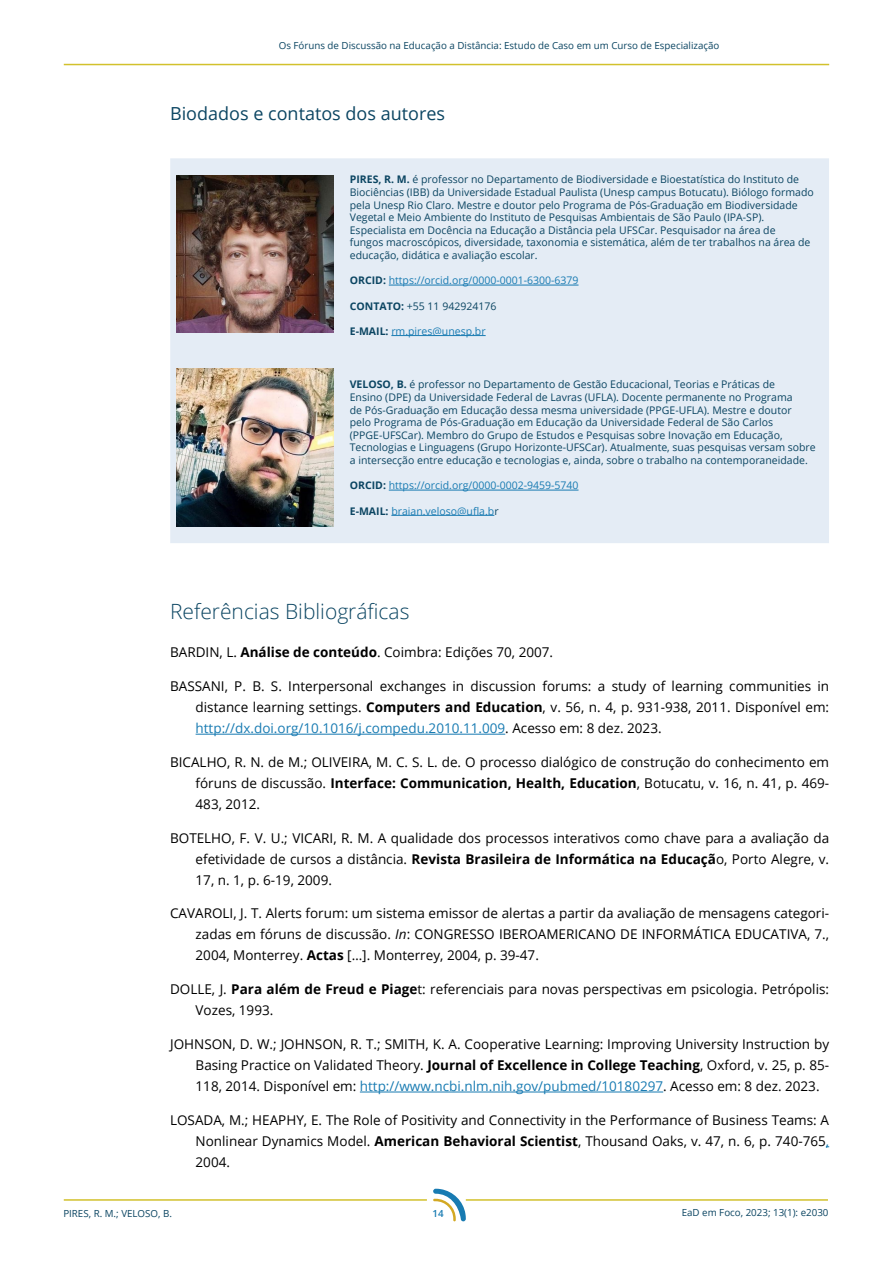
<style>
.page{position:relative;width:893px;height:1263px;background:#fff}
.page>*{position:absolute;margin:0;border:0;box-sizing:border-box;transform-origin:0 0}
.t1{font:300 21px "Open Sans";color:#0b4562}
.t2{font:18px "Open Sans";color:#0b4562}
.t3{font:13.5px/21px "Open Sans";color:#000;text-align:justify}
.t4{font:10.5px/12.6px "Open Sans";color:#0b4562}
.t5{font:10.5px "Open Sans";color:#187bb2}
.t6{font:9.75px "Open Sans";color:#0b4562}
.t7{font:600 9.75px "Open Sans";color:#187bb2}
.s1{font-weight:700}
.s2{font-weight:700;color:#0b4562}
.s3{color:#0b4562}
.s4{color:#187bb2}
.s5{font-style:italic}
</style>
<div class="page">
<hr style="left:64px;top:64px;width:765px;height:1px;background:#d2c12c">
<hr style="left:466px;top:1199px;width:362px;height:2px;background:#d2c12c">
<svg style="left:433px;top:1189px;width:33px;height:32px"></svg>
<hr style="left:64px;top:1199px;width:363px;height:2px;background:#d2c12c">
<hr style="left:196px;top:734px;width:309px;height:1px;background:#187bb2">
<hr style="left:360px;top:1092px;width:303px;height:1px;background:#187bb2">
<div style="left:170px;top:158px;width:659px;height:385px;background:#e4ecf5"></div>
<img style="left:177px;top:175px;width:156px;height:158px">
<hr style="left:389px;top:285px;width:189px;height:1px;background:#187bb2">
<hr style="left:391px;top:335px;width:95px;height:1px;background:#187bb2">
<img style="left:176px;top:369px;width:158px;height:157px">
<hr style="left:389px;top:490px;width:189px;height:1px;background:#187bb2">
<hr style="left:391px;top:515px;width:103px;height:1px;background:#187bb2">
<p class="t6" style="left:279px;top:39px;width:442px">Os Fóruns de Discussão na Educação a Distância: Estudo de Caso em um Curso de Especialização</p>
<h2 class="t2" style="left:170px;top:101px;width:276px">Biodados e contatos dos autores</h2>
<p class="t4" style="left:350px;top:173px;width:465px"><span class="s1">PIRES, R. M.</span> é professor no Departamento de Biodiversidade e Bioestatística do Instituto de Biociências (IBB) da Universidade Estadual Paulista (Unesp campus Botucatu). Biólogo formado pela Unesp Rio Claro. Mestre e doutor pelo Programa de Pós-Graduação em Biodiversidade Vegetal e Meio Ambiente do Instituto de Pesquisas Ambientais de São Paulo (IPA-SP).<br>Especialista em Docência na Educação a Distância pela UFSCar. Pesquisador na área de<br>fungos macroscópicos, diversidade, taxonomia e sistemática, além de ter trabalhos na área de educação, didática e avaliação escolar.</p>
<p class="t5" style="left:350px;top:273px;width:230px"><span class="s2">ORCID:</span> https://orcid.org/0000-0001-6300-6379</p>
<p class="t4" style="left:350px;top:299px;width:148px"><span class="s1">CONTATO:</span> +55 11 942924176</p>
<p class="t5" style="left:350px;top:324px;width:137px"><span class="s2">E-MAIL:</span> rm.pires@unesp.br</p>
<p class="t4" style="left:350px;top:378px;width:467px"><span class="s1">VELOSO, B.</span> é professor no Departamento de Gestão Educacional, Teorias e Práticas de<br>Ensino (DPE) da Universidade Federal de Lavras (UFLA). Docente permanente no Programa<br>de Pós-Graduação em Educação dessa mesma universidade (PPGE-UFLA). Mestre e doutor<br>pelo Programa de Pós-Graduação em Educação da Universidade Federal de São Carlos (PPGE-UFSCar). Membro do Grupo de Estudos e Pesquisas sobre Inovação em Educação, Tecnologias e Linguagens (Grupo Horizonte-UFSCar). Atualmente, suas pesquisas versam sobre a intersecção entre educação e tecnologias e, ainda, sobre o trabalho na contemporaneidade.</p>
<p class="t5" style="left:350px;top:478px;width:230px"><span class="s2">ORCID:</span> https://orcid.org/0000-0002-9459-5740</p>
<p class="t5" style="left:350px;top:503px;width:150px"><span class="s2">E-MAIL:</span> braian.veloso@ufla.b<span class="s3">r</span></p>
<h1 class="t1" style="left:170px;top:597px;width:241px">Referências Bibliográficas</h1>
<p class="t3" style="left:170px;top:642px;width:385px">BARDIN, L. <span class="s1">Análise de conteúdo</span>. Coimbra: Edições 70, 2007.</p>
<p class="t3" style="left:196px;top:675px;width:635px;text-indent:-26px">BASSANI, P. B. S. Interpersonal exchanges in discussion forums: a study of learning communities in distance learning settings. <span class="s1">Computers and Education</span>, v. 56, n. 4, p. 931-938, 2011. Disponível em: <span class="s4">http://dx.doi.org/10.1016/j.compedu.2010.11.009</span>. Acesso em: 8 dez. 2023.</p>
<p class="t3" style="left:196px;top:751px;width:635px;text-indent:-26px">BICALHO, R. N. de M.; OLIVEIRA, M. C. S. L. de. O processo dialógico de construção do conhecimento em fóruns de discussão. <span class="s1">Interface: Communication, Health, Education</span>, Botucatu, v. 16, n. 41, p. 469- 483, 2012.</p>
<p class="t3" style="left:196px;top:827px;width:635px;text-indent:-26px">BOTELHO, F. V. U.; VICARI, R. M. A qualidade dos processos interativos como chave para a avaliação da efetividade de cursos a distância. <span class="s1">Revista Brasileira de Informática na Educaçã</span>o, Porto Alegre, v.<br>17, n. 1, p. 6-19, 2009.</p>
<p class="t3" style="left:196px;top:903px;width:635px;text-indent:-26px">CAVAROLI, J. T. Alerts forum: um sistema emissor de alertas a partir da avaliação de mensagens categori&shy;zadas em fóruns de discussão. <span class="s5">In</span>: CONGRESSO IBEROAMERICANO DE INFORMÁTICA EDUCATIVA, 7., 2004, Monterrey. <span class="s1">Actas</span> […]. Monterrey, 2004, p. 39-47.</p>
<p class="t3" style="left:196px;top:978px;width:635px;text-indent:-26px">DOLLE, J. <span class="s1">Para além de Freud e Piage</span>t: referenciais para novas perspectivas em psicologia. Petrópolis:<br>Vozes, 1993.</p>
<p class="t3" style="left:196px;top:1033px;width:635px;text-indent:-26px">JOHNSON, D. W.; JOHNSON, R. T.; SMITH, K. A. Cooperative Learning: Improving University Instruction by Basing Practice on Validated Theory. <span class="s1">Journal of Excellence in College Teaching</span>, Oxford, v. 25, p. 85- 118, 2014. Disponível em: <span class="s4">http://www.ncbi.nlm.nih.gov/pubmed/10180297</span>. Acesso em: 8 dez. 2023.</p>
<p class="t3" style="left:196px;top:1109px;width:635px;text-indent:-26px">LOSADA, M.; HEAPHY, E. The Role of Positivity and Connectivity in the Performance of Business Teams: A Nonlinear Dynamics Model. <span class="s1">American Behavioral Scientist</span>, Thousand Oaks, v. 47, n. 6, p. 740-765<span class="s4">, </span>2004.</p>
<p class="t6" style="left:63px;top:1206px;width:110px">PIRES, R. M.; VELOSO, B.</p>
<p class="t6" style="left:682px;top:1206px;width:148px">EaD em Foco, 2023; 13(1): e2030</p>
<p class="t7" style="left:432px;top:1207px;width:13px">14</p>
</div>
